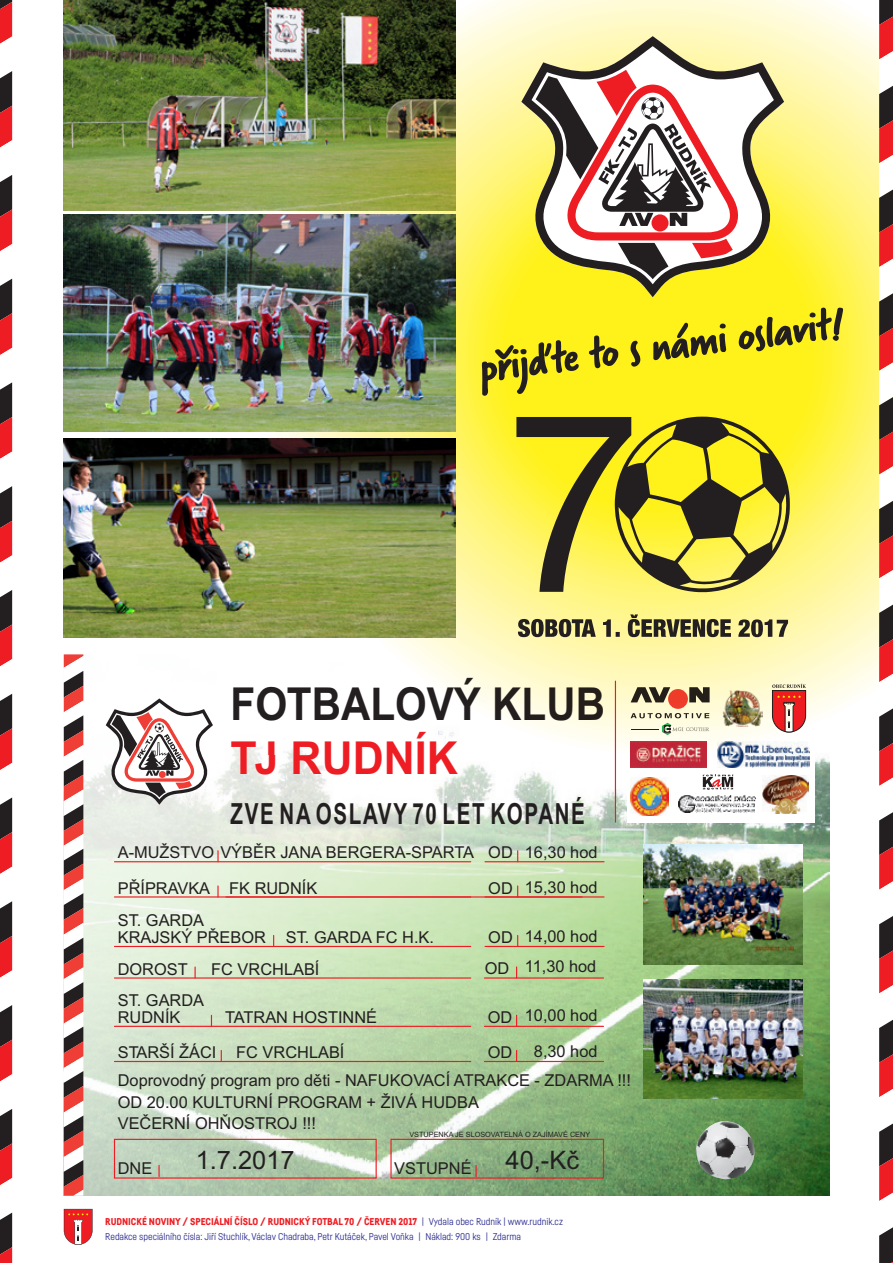
<style>
.page{position:relative;width:893px;height:1263px;background:#fff}
.page>*{position:absolute;margin:0;border:0;box-sizing:border-box;transform-origin:0 0}
.t1{font:700 45.45px "Arial";color:#231f20;scale:.89 1}
.t2{font:700 45.45px "Arial";color:#ee1d23;scale:.95 1}
.t3{font:44.7px "Verveine";color:#231f20}
.t4{font:700 29.1px "Arial";letter-spacing:.08em;color:#231f20;scale:.71 1}
.t5{font:25.35px "Arial";color:#231f20}
.t6{font:16.35px/35.4px "Arial";color:#231f20}
.t7{font:9.75px/15.3px "Fabrikat";letter-spacing:-.005em;color:#2e3092}
.t8{font:7.35px "Arial";color:#231f20}
.s1{font-weight:900;color:#ee1d23}
</style>
<div class="page">
<img style="left:83px;top:654px;width:746px;height:541px">
<img style="left:695px;top:1121px;width:60px;height:58px">
<svg style="left:106px;top:698px;width:107px;height:107px"></svg>
<svg style="left:64px;top:654px;width:19px;height:541px"></svg>
<div style="left:114px;top:1139px;width:263px;height:39px;border:1px solid #ee1d23"></div>
<div style="left:390px;top:1139px;width:214px;height:39px;border:1px solid #ee1d23"></div>
<svg style="left:158px;top:1165px;width:2px;height:11px"></svg>
<svg style="left:475px;top:1165px;width:2px;height:11px"></svg>
<hr style="left:615px;top:681px;width:1px;height:141px;background:#ee1d23">
<hr style="left:114px;top:861px;width:357px;height:1px;background:#ee1d23">
<hr style="left:485px;top:861px;width:119px;height:1px;background:#ee1d23">
<svg style="left:217px;top:851px;width:2px;height:11px"></svg>
<hr style="left:114px;top:896px;width:357px;height:1px;background:#ee1d23">
<hr style="left:485px;top:896px;width:119px;height:1px;background:#ee1d23">
<svg style="left:217px;top:886px;width:2px;height:11px"></svg>
<hr style="left:114px;top:977px;width:357px;height:1px;background:#ee1d23">
<hr style="left:484px;top:977px;width:119px;height:1px;background:#ee1d23">
<hr style="left:114px;top:946px;width:357px;height:1px;background:#ee1d23">
<hr style="left:485px;top:946px;width:119px;height:1px;background:#ee1d23">
<hr style="left:114px;top:1026px;width:357px;height:1px;background:#ee1d23">
<hr style="left:484px;top:1026px;width:119px;height:1px;background:#ee1d23">
<hr style="left:114px;top:1061px;width:357px;height:1px;background:#ee1d23">
<hr style="left:484px;top:1061px;width:119px;height:1px;background:#ee1d23">
<img style="left:643px;top:979px;width:160px;height:120px">
<img style="left:643px;top:844px;width:160px;height:120px">
<div style="left:627px;top:681px;width:188px;height:141px;background:#fff"></div>
<img style="left:762px;top:775px;width:47px;height:38px">
<img style="left:631px;top:778px;width:38px;height:37px">
<img style="left:679px;top:795px;width:77px;height:17px">
<img style="left:717px;top:754px;width:92px;height:13px">
<svg style="left:703px;top:774px;width:30px;height:16px"></svg>
<img style="left:631px;top:754px;width:75px;height:13px">
<hr style="left:226px;top:896px;width:356px;height:1px;background:#ee1d23">
<img style="left:64px;top:0;width:195px;height:211px">
<svg style="left:259px;top:0;width:620px;height:754px"></svg>
<svg style="left:879px;top:0;width:14px;height:1263px"></svg>
<svg style="left:516px;top:417px;width:274px;height:175px;background:#b4ab32"></svg>
<svg style="left:518px;top:614px;width:270px;height:23px;background:#9e9864"></svg>
<svg style="left:521px;top:36px;width:263px;height:261px;background:#e1d977"></svg>
<svg style="left:536px;top:70px;width:204px;height:209px"></svg>
<svg style="left:0;top:0;width:12px;height:1263px"></svg>
<svg style="left:64px;top:1209px;width:29px;height:36px"></svg>
<svg style="left:481px;top:306px;width:99px;height:91px;background:#e6da1d"></svg>
<svg style="left:588px;top:333px;width:31px;height:38px"></svg>
<svg style="left:630px;top:339px;width:11px;height:34px"></svg>
<svg style="left:652px;top:321px;width:75px;height:41px;background:#d2c71b"></svg>
<svg style="left:738px;top:291px;width:106px;height:67px;background:#e4d820"></svg>
<img style="left:64px;top:214px;width:391px;height:217px">
<img style="left:64px;top:438px;width:391px;height:199px">
<h2 class="t3" style="left:475px;top:338px;width:367px;rotate:-7deg">přijďte to s námi oslavit!</h2>
<h1 class="t1" style="left:231px;top:672px;width:422px">FOTBALOVÝ KLUB</h1>
<h1 class="t2" style="left:231px;top:726px;width:241px">TJ RUDNÍK</h1>
<h3 class="t4" style="left:231px;top:793px;width:501px">ZVE NA OSLAVY 70 LET KOPANÉ</h3>
<p class="t6" style="left:118px;top:835px;width:481px">A-MUŽSTVO VÝBĚR JANA BERGERA-SPARTA OD 16,30 hod<br>PŘÍPRAVKA</p>
<p class="t6" style="left:229px;top:870px;width:90px">FK RUDNÍK</p>
<p class="t6" style="left:488px;top:869px;width:111px">OD 15,30 hod</p>
<p class="t6" style="left:118px;top:902px;width:88px">ST. GARDA</p>
<p class="t6" style="left:118px;top:919px;width:318px">KRAJSKÝ PŘEBOR ST. GARDA FC H.K.</p>
<p class="t6" style="left:488px;top:918px;width:111px">OD 14,00 hod</p>
<p class="t6" style="left:118px;top:951px;width:72px">DOROST</p>
<p class="t6" style="left:211px;top:951px;width:110px">FC VRCHLABÍ</p>
<p class="t6" style="left:485px;top:949px;width:113px">OD 11,30 hod</p>
<p class="t6" style="left:118px;top:982px;width:88px">ST. GARDA</p>
<p class="t6" style="left:225px;top:999px;width:154px">TATRAN HOSTINNÉ</p>
<p class="t6" style="left:525px;top:997px;width:74px">10,00 hod</p>
<p class="t6" style="left:118px;top:1034px;width:228px">STARŠÍ ŽÁCI FC VRCHLABÍ</p>
<p class="t6" style="left:488px;top:1034px;width:26px">OD</p>
<p class="t6" style="left:534px;top:1033px;width:65px">8,30 hod</p>
<p class="t6" style="left:118px;top:999px;width:64px">RUDNÍK</p>
<p class="t6" style="left:488px;top:999px;width:26px">OD</p>
<p class="t6" style="left:118px;top:1062px;width:515px">Doprovodný program pro děti - NAFUKOVACÍ ATRAKCE - ZDARMA !!!</p>
<p class="t6" style="left:118px;top:1106px;width:200px">VEČERNÍ OHŇOSTROJ !!!</p>
<p class="t6" style="left:118px;top:1084px;width:363px">OD 20.00 KULTURNÍ PROGRAM + ŽIVÁ HUDBA</p>
<p class="t8" style="left:409px;top:1130px;width:182px">VSTUPENKA JE SLOSOVATELNÁ O ZAJÍMAVÉ CENY</p>
<h3 class="t5" style="left:196px;top:1142px;width:100px">1.7.2017</h3>
<h3 class="t5" style="left:506px;top:1142px;width:75px">40,-Kč</h3>
<p class="t6" style="left:118px;top:1150px;width:36px">DNE</p>
<p class="t6" style="left:394px;top:1150px;width:79px">VSTUPNÉ</p>
<p class="t7" style="left:105px;top:1213px;width:459px"><span class="s1">RUDNICKÉ NOVINY / SPECIÁLNÍ ČÍSLO / RUDNICKÝ FOTBAL 70 / ČERVEN 2017</span> | Vydala obec Rudník | www.rudnik.cz<br>Redakce speciálního čísla: Jiří Stuchlík, Václav Chadraba, Petr Kutáček, Pavel Voňka | Náklad: 900 ks | Zdarma</p>
</div>
